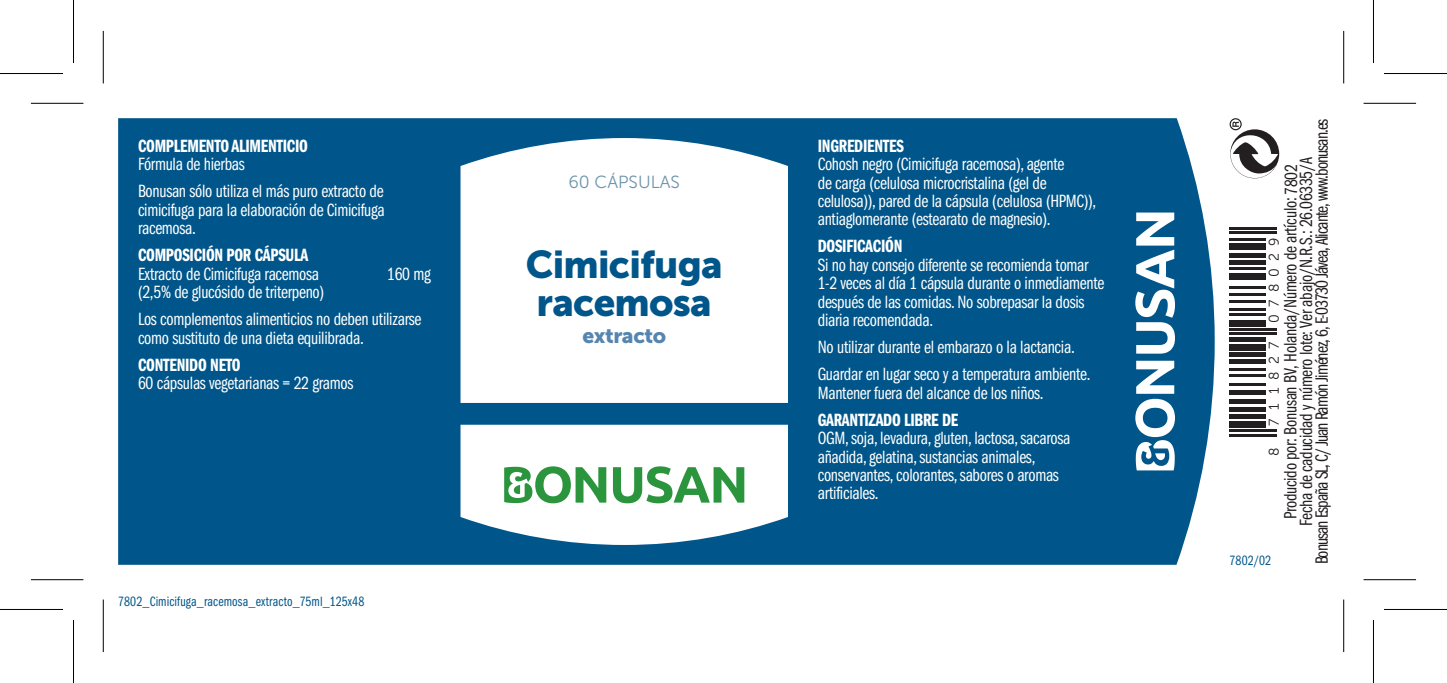
<style>
.page{position:relative;width:1447px;height:683px;background:#fff}
.page>*{position:absolute;margin:0;border:0;box-sizing:border-box;transform-origin:0 0}
.t1{font:38.5px/38.5px "Museo Sans 900";letter-spacing:-.02em;color:#00568a}
.t2{font:21px "Museo Sans 900";letter-spacing:-.02em;color:#5685af}
.t3{font:18.2px/18.2px "Franklin Gothic Book Cmpr";letter-spacing:-.015em;color:#fff}
.t4{font:18.2px/15.8px "Franklin Gothic Book Cmpr";letter-spacing:-.015em;color:#231f20;text-align:center}
.t5{font:18.2px "Franklin Gothic Demi Cmpr";letter-spacing:-.015em;color:#fff}
.t6{font:17.5px "Museo Sans 300";color:#6e94ab}
.t7{font:14px "Franklin Gothic Book Cmpr";letter-spacing:.01em;color:#00568a}
.t8{font:14px "Museo Sans 300";letter-spacing:.525em;color:#231f20}
.s1{color:#fff}
</style>
<div class="page">
<div style="left:118px;top:118px;width:1096px;height:447px;background:#00568a"></div>
<svg style="left:1135px;top:212px;width:40px;height:142px"></svg>
<svg style="left:1135px;top:361px;width:40px;height:109px"></svg>
<svg style="left:460px;top:138px;width:328px;height:265px"></svg>
<svg style="left:460px;top:425px;width:328px;height:120px"></svg>
<svg style="left:1229px;top:118px;width:50px;height:60px"></svg>
<hr style="left:1229px;top:434px;width:48px;height:2px;background:#231f20">
<hr style="left:1229px;top:429px;width:48px;height:3px;background:#231f20">
<div style="left:1229px;top:421px;width:37px;height:6px;background:#231f20"></div>
<div style="left:1229px;top:414px;width:37px;height:5px;background:#231f20"></div>
<div style="left:1229px;top:407px;width:37px;height:5px;background:#231f20"></div>
<hr style="left:1229px;top:399px;width:37px;height:4px;background:#231f20">
<hr style="left:1229px;top:390px;width:37px;height:4px;background:#231f20">
<hr style="left:1229px;top:383px;width:37px;height:2px;background:#231f20">
<hr style="left:1229px;top:374px;width:37px;height:3px;background:#231f20">
<hr style="left:1229px;top:368px;width:37px;height:2px;background:#231f20">
<div style="left:1229px;top:359px;width:37px;height:5px;background:#231f20"></div>
<hr style="left:1229px;top:353px;width:37px;height:4px;background:#231f20">
<div style="left:1229px;top:344px;width:37px;height:7px;background:#231f20"></div>
<div style="left:1229px;top:337px;width:37px;height:5px;background:#231f20"></div>
<hr style="left:1229px;top:333px;width:48px;height:2px;background:#231f20">
<hr style="left:1229px;top:328px;width:48px;height:3px;background:#231f20">
<div style="left:1229px;top:320px;width:37px;height:6px;background:#231f20"></div>
<hr style="left:1229px;top:313px;width:37px;height:2px;background:#231f20">
<hr style="left:1229px;top:309px;width:37px;height:2px;background:#231f20">
<hr style="left:1229px;top:300px;width:37px;height:2px;background:#231f20">
<hr style="left:1229px;top:293px;width:37px;height:2px;background:#231f20">
<hr style="left:1229px;top:287px;width:37px;height:2px;background:#231f20">
<div style="left:1229px;top:273px;width:37px;height:7px;background:#231f20"></div>
<hr style="left:1229px;top:267px;width:37px;height:2px;background:#231f20">
<div style="left:1229px;top:260px;width:37px;height:5px;background:#231f20"></div>
<hr style="left:1229px;top:254px;width:37px;height:4px;background:#231f20">
<div style="left:1229px;top:243px;width:37px;height:6px;background:#231f20"></div>
<hr style="left:1229px;top:238px;width:37px;height:3px;background:#231f20">
<hr style="left:1229px;top:232px;width:48px;height:2px;background:#231f20">
<hr style="left:1229px;top:227px;width:48px;height:3px;background:#231f20">
<svg style="left:31px;top:102px;width:52px;height:1px"></svg>
<svg style="left:1363px;top:102px;width:53px;height:1px"></svg>
<svg style="left:31px;top:580px;width:52px;height:1px"></svg>
<svg style="left:1363px;top:580px;width:53px;height:1px"></svg>
<svg style="left:102px;top:31px;width:1px;height:52px"></svg>
<svg style="left:102px;top:599px;width:1px;height:53px"></svg>
<svg style="left:1344px;top:31px;width:1px;height:52px"></svg>
<svg style="left:1344px;top:599px;width:1px;height:53px"></svg>
<hr style="left:31px;top:103px;width:52px;height:1px;background:#000">
<hr style="left:1363px;top:103px;width:53px;height:1px;background:#000">
<hr style="left:31px;top:579px;width:52px;height:1px;background:#000">
<hr style="left:1363px;top:579px;width:53px;height:1px;background:#000">
<hr style="left:103px;top:31px;width:1px;height:52px;background:#000">
<hr style="left:103px;top:599px;width:1px;height:53px;background:#000">
<hr style="left:1343px;top:31px;width:1px;height:52px;background:#000">
<hr style="left:1343px;top:599px;width:1px;height:53px;background:#000">
<hr style="left:0;top:73px;width:63px;height:1px;background:#000">
<hr style="left:1384px;top:73px;width:63px;height:1px;background:#000">
<hr style="left:0;top:609px;width:63px;height:1px;background:#000">
<hr style="left:1384px;top:609px;width:63px;height:1px;background:#000">
<hr style="left:73px;top:0;width:1px;height:63px;background:#000">
<hr style="left:73px;top:620px;width:1px;height:63px;background:#000">
<hr style="left:1373px;top:0;width:1px;height:63px;background:#000">
<hr style="left:1373px;top:620px;width:1px;height:63px;background:#000">
<p class="t5" style="left:138px;top:136px;width:172px">COMPLEMENTO ALIMENTICIO</p>
<p class="t3" style="left:138px;top:151px;width:247px;line-height:26.9px">Fórmula de hierbas<br>Bonusan sólo utiliza el más puro extracto de</p>
<p class="t3" style="left:138px;top:201px;width:248px">cimicifuga para la elaboración de Cimicifuga racemosa.</p>
<p class="t5" style="left:138px;top:245px;width:172px">COMPOSICIÓN POR CÁPSULA</p>
<p class="t3" style="left:138px;top:265px;width:182px">Extracto de Cimicifuga racemosa</p>
<p class="t3" style="left:387px;top:265px;width:45px">160 mg</p>
<p class="t3" style="left:138px;top:279px;width:285px;line-height:26.9px">(2,5% de glucósido de triterpeno)<br>Los complementos alimenticios no deben utilizarse</p>
<p class="t3" style="left:138px;top:329px;width:227px">como sustituto de una dieta equilibrada.</p>
<p class="t5" style="left:138px;top:354px;width:104px">CONTENIDO NETO</p>
<p class="t3" style="left:138px;top:374px;width:217px">60 cápsulas vegetarianas = 22 gramos</p>
<p class="t7" style="left:118px;top:594px;width:248px">7802_Cimicifuga_racemosa_extracto_75ml_125x48</p>
<p class="t6" style="left:568px;top:173px;width:113px">60 CÁPSULAS</p>
<h1 class="t1" style="left:526px;top:245px;width:198px">Cimicifuga racemosa</h1>
<p class="t2" style="left:582px;top:324px;width:85px">extracto</p>
<p class="t5" style="left:818px;top:136px;width:88px">INGREDIENTES</p>
<p class="t3" style="left:818px;top:155px;width:280px">Cohosh negro (Cimicifuga racemosa), agente<br>de carga (celulosa microcristalina (gel de celulosa)), pared de la cápsula (celulosa (HPMC)), antiaglomerante (estearato de magnesio).</p>
<p class="t5" style="left:818px;top:236px;width:86px">DOSIFICACIÓN</p>
<p class="t3" style="left:818px;top:256px;width:288px">Si no hay consejo diferente se recomienda tomar 1-2 veces al día 1 cápsula durante o inmediamente después de las comidas. No sobrepasar la dosis diaria recomendada.</p>
<p class="t3" style="left:818px;top:334px;width:274px;line-height:26.9px">No utilizar durante el embarazo o la lactancia.<br>Guardar en lugar seco y a temperatura ambiente.</p>
<p class="t3" style="left:818px;top:384px;width:227px">Mantener fuera del alcance de los niños.</p>
<p class="t5" style="left:818px;top:410px;width:142px">GARANTIZADO LIBRE DE</p>
<p class="t3" style="left:818px;top:429px;width:254px">OGM, soja, levadura, gluten, lactosa, sacarosa añadida, gelatina, sustancias animales, conservantes, colorantes, sabores o aromas artificiales.</p>
<p class="t4" style="left:1283px;top:564px;width:447px;rotate:-90deg">Producido por: Bonusan BV, Holanda/Número de artículo: <span class="s1">00 0<br></span>Fecha de caducidad y número lote: Ver abajo/N.R.S.: 26.06335/A<br>Bonusan España SL, C/ Juan Ramón Jiménez, 6, E-03730 Jávea, Alicante, www.bonusan.es</p>
<p class="t4" style="left:1283px;top:195px;width:32px;rotate:-90deg">7802</p>
<p class="t8" style="left:1266px;top:323px;width:87px;rotate:-90deg">078029</p>
<p class="t8" style="left:1266px;top:425px;width:86px;rotate:-90deg">711827</p>
<p class="t8" style="left:1266px;top:456px;width:10px;rotate:-90deg">8</p>
<p class="t7" style="left:1229px;top:552px;width:43px">7802/02</p>
</div>
